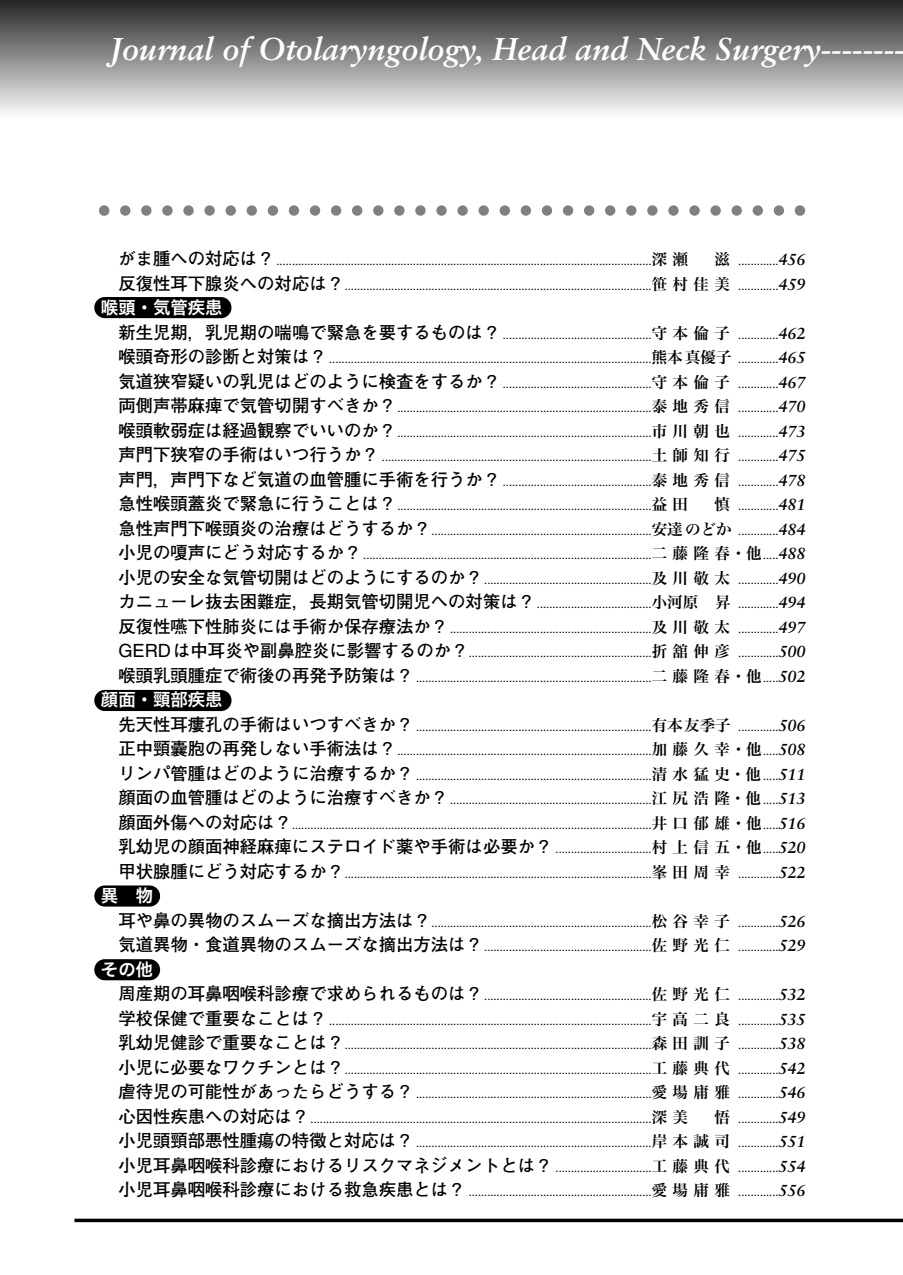
<style>
.page{position:relative;width:903px;height:1275px;background:#fff}
.page>*{position:absolute;margin:0;border:0;box-sizing:border-box;transform-origin:0 0}
.t1{font:italic 700 31.5px "Sabon";color:#fff}
.t2{font:17.32px "Hira Kaku Pro W6";color:#fff}
.t3{font:12.42px/24.5px "Times Ten LT Std";color:#000;text-align:justify}
.s1{font-style:normal}
.s2{font-family:"Futo Go B101 Pro";font-weight:700;font-size:17.32px}
.s3{font-family:"Hira Min Pro W6";font-size:15.58px}
.s4{font-family:"Sabon LT Std";font-weight:700;font-style:italic;font-size:16.1px}
.s5{font-family:"Helvetica LT Std";font-size:18.2px}
</style>
<div class="page">
<svg style="left:94px;top:959px;width:66px;height:21px"></svg>
<svg style="left:94px;top:885px;width:66px;height:22px"></svg>
<div style="left:94px;top:690px;width:137px;height:21px;background:#000"></div>
<div style="left:94px;top:297px;width:137px;height:21px;background:#000;border-radius:11px"></div>
<hr style="left:74px;top:1219px;width:829px;height:3px;background:#000">
<svg style="left:99px;top:205px;width:685px;height:11px"></svg>
<svg style="left:795px;top:205px;width:10px;height:11px"></svg>
<div style="left:0;top:0;width:903px;height:117px;background:linear-gradient(to bottom,#242424,#fbfbfb)"></div>
<h1 class="t1" style="left:111px;top:36px;width:795px">Journal of Otolaryngology, Head and Neck Surgery<span class="s1">--------</span></h1>
<p class="t3" style="left:118px;top:250px;width:571px"><span class="s2">がま腫への対応は？</span>.........................................................................................................................<span class="s3">深瀬</span></p>
<p class="t3" style="left:118px;top:250px;width:689px;text-align:right"><span class="s3">滋</span> .............<span class="s4">456<br></span><span class="s2">反復性耳下腺炎への対応は？</span>...................................................................................................<span class="s3">笹村佳美</span> .............<span class="s4">459</span></p>
<h2 class="t2" style="left:101px;top:292px;width:123px">喉頭・気管疾患</h2>
<p class="t3" style="left:118px;top:323px;width:689px"><span class="s2">新生児期，乳児期の喘鳴で緊急を要するものは？</span> ................................................<span class="s3">守本倫子</span> .............<span class="s4">462</span><span class="s2">喉頭奇形の診断と対策は？</span> ........................................................................................................<span class="s3">熊本真優子</span> .............<span class="s4">465</span><span class="s2">気道狭窄疑いの乳児はどのように検査をするか？</span> ................................................<span class="s3">守本倫子</span> .............<span class="s4">467</span><span class="s2">両側声帯麻痺で気管切開すべきか？</span>..................................................................................<span class="s3">泰地秀信</span> .............<span class="s4">470</span><span class="s2">喉頭軟弱症は経過観察でいいのか？</span>..................................................................................<span class="s3">市川朝也</span> .............<span class="s4">473</span><span class="s2">声門下狭窄の手術はいつ行うか？</span> .......................................................................................<span class="s3">土師知行</span> .............<span class="s4">475</span><span class="s2">声門，声門下など気道の血管腫に手術を行うか？</span> ................................................<span class="s3">泰地秀信</span> .............<span class="s4">478</span><span class="s2">急性喉頭蓋炎で緊急に行うことは？</span>..................................................................................<span class="s3">益田</span></p>
<p class="t3" style="left:118px;top:495px;width:689px;text-indent:596px"><span class="s3">慎</span> .............<span class="s4">481</span><span class="s2">急性声門下喉頭炎の治療はどうするか？</span>.......................................................................<span class="s3">安達のどか</span> .............<span class="s4">484</span><span class="s2">小児の嗄声にどう対応するか？</span>.............................................................................................<span class="s3">二藤隆春・他</span>.....<span class="s4">488</span><span class="s2">小児の安全な気管切開はどのようにするのか？</span>......................................................<span class="s3">及川敬太</span> .............<span class="s4">490</span><span class="s2">カニューレ抜去困難症，長期気管切開児への対策は？</span>.....................................<span class="s3">小河原 昇</span> .............<span class="s4">494</span><span class="s2">反復性嚥下性肺炎には手術か保存療法か？</span>.................................................................<span class="s3">及川敬太</span> .............<span class="s4">497<br></span><span class="s5">GERD</span><span class="s2">は中耳炎や副鼻腔炎に影響するのか？</span>...........................................................<span class="s3">折舘伸彦</span> .............<span class="s4">500</span><span class="s2">喉頭乳頭腫症で術後の再発予防策は？</span> ............................................................................<span class="s3">二藤隆春・他</span>.....<span class="s4">502</span></p>
<h2 class="t2" style="left:101px;top:684px;width:123px">顔面・頸部疾患</h2>
<p class="t3" style="left:118px;top:715px;width:689px"><span class="s2">先天性耳瘻孔の手術はいつすべきか？</span> ............................................................................<span class="s3">有本友季子</span> .............<span class="s4">506</span><span class="s2">正中頸囊胞の再発しない手術法は？</span>..................................................................................<span class="s3">加藤久幸・他</span>.....<span class="s4">508</span><span class="s2">リンパ管腫はどのように治療するか？</span> ............................................................................<span class="s3">清水猛史・他</span> .....<span class="s4">511</span><span class="s2">顔面の血管腫はどのように治療すべきか？</span>.................................................................<span class="s3">江尻浩隆・他</span> .....<span class="s4">513</span><span class="s2">顔面外傷への対応は？</span>....................................................................................................................<span class="s3">井口郁雄・他</span>.....<span class="s4">516</span><span class="s2">乳幼児の顔面神経麻痺にステロイド薬や手術は必要か？</span> ...............................<span class="s3">村上信五・他</span>.....<span class="s4">520</span><span class="s2">甲状腺腫にどう対応するか？</span>...................................................................................................<span class="s3">峯田周幸</span> .............<span class="s4">522</span></p>
<h2 class="t2" style="left:101px;top:880px;width:54px">異 物</h2>
<p class="t3" style="left:118px;top:911px;width:689px"><span class="s2">耳や鼻の異物のスムーズな摘出方法は？</span>.......................................................................<span class="s3">松谷幸子</span> .............<span class="s4">526</span><span class="s2">気道異物・食道異物のスムーズな摘出方法は？</span>......................................................<span class="s3">佐野光仁</span> .............<span class="s4">529</span></p>
<h2 class="t2" style="left:101px;top:953px;width:54px">その他</h2>
<p class="t3" style="left:118px;top:985px;width:689px"><span class="s2">周産期の耳鼻咽喉科診療で求められるものは？</span>......................................................<span class="s3">佐野光仁</span> .............<span class="s4">532</span><span class="s2">学校保健で重要なことは？</span> ........................................................................................................<span class="s3">宇高二良</span> .............<span class="s4">535</span><span class="s2">乳幼児健診で重要なことは？</span>...................................................................................................<span class="s3">森田訓子</span> .............<span class="s4">538</span><span class="s2">小児に必要なワクチンとは？</span>...................................................................................................<span class="s3">工藤典代</span> .............<span class="s4">542</span><span class="s2">虐待児の可能性があったらどうする？</span> ............................................................................<span class="s3">愛場庸雅</span> .............<span class="s4">546</span><span class="s2">心因性疾患への対応は？</span>..............................................................................................................<span class="s3">深美</span></p>
<p class="t3" style="left:118px;top:1107px;width:689px;text-indent:596px"><span class="s3">悟</span> .............<span class="s4">549</span><span class="s2">小児頭頸部悪性腫瘍の特徴と対応は？</span> ............................................................................<span class="s3">岸本誠司</span> .............<span class="s4">551</span><span class="s2">小児耳鼻咽喉科診療におけるリスクマネジメントとは？</span> ...............................<span class="s3">工藤典代</span> .............<span class="s4">554</span><span class="s2">小児耳鼻咽喉科診療における救急疾患とは？</span> ...........................................................<span class="s3">愛場庸雅</span> .............<span class="s4">556</span></p>
</div>
